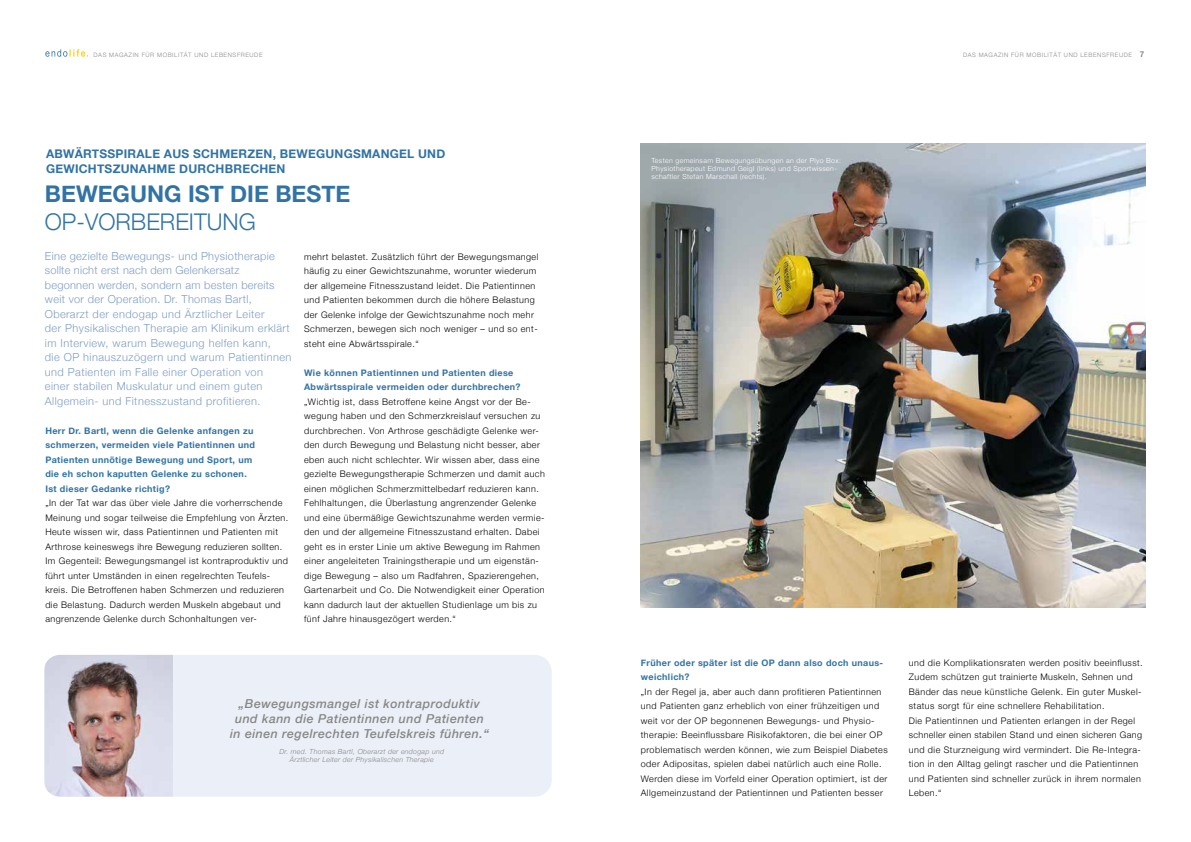
<style>
.page{position:relative;width:1191px;height:842px;background:#fff}
.page>*{position:absolute;margin:0;border:0;box-sizing:border-box;transform-origin:0 0}
.t1{font:700 23px "Helvetica Neue";color:#3173a5}
.t2{font:300 23px "Helvetica Neue";color:#3173a5}
.t3{font:italic 500 12.3px/14.8px "Helvetica Neue";letter-spacing:.04em;color:#878787;text-align:center}
.t4{font:700 12px/15px "Helvetica Neue";letter-spacing:.02em;color:#3173a5}
.t5{font:300 11px/14.5px "Helvetica Neue";letter-spacing:.04em;color:#7e9ec5}
.t6{font:300 9px/14.5px "Helvetica Neue";letter-spacing:.05em;color:#000}
.t7{font:700 9px/14.5px "Helvetica Neue";letter-spacing:.04em;color:#3173a5}
.t8{font:300 7px/8.4px "Helvetica Neue";letter-spacing:.05em;color:#fff}
.t9{font:italic 300 7px/8.4px "Helvetica Neue";letter-spacing:.04em;color:#878787;text-align:center}
.t10{font:300 6px "Helvetica Neue";letter-spacing:.1em;color:#878787}
.s1{font-weight:700;font-size:8px}
</style>
<div class="page">
<svg style="left:45px;top:49px;width:43px;height:8px"></svg>
<div style="left:44px;top:655px;width:508px;height:142px;background:#ebeff7;border-radius:17px"></div>
<img style="left:44px;top:655px;width:129px;height:142px">
<img style="left:641px;top:144px;width:504px;height:464px">
<p class="t10" style="left:94px;top:50px;width:170px">DAS MAGAZIN FÜR MOBILITÄT UND LEBENSFREUDE</p>
<p class="t10" style="left:963px;top:50px;width:183px">DAS MAGAZIN FÜR MOBILITÄT UND LEBENSFREUDE <span class="s1">7</span></p>
<h3 class="t4" style="left:46px;top:147px;width:401px">ABWÄRTSSPIRALE AUS SCHMERZEN, BEWEGUNGSMANGEL UND<br>GEWICHTSZUNAHME DURCHBRECHEN</h3>
<h1 class="t1" style="left:45px;top:176px;width:307px">BEWEGUNG IST DIE BESTE</h1>
<h1 class="t2" style="left:45px;top:203px;width:212px">OP-VORBEREITUNG</h1>
<p class="t5" style="left:45px;top:248px;width:248px">Eine gezielte Bewegungs- und Physiotherapie sollte nicht erst nach dem Gelenkersatz begonnen werden, sondern am besten bereits weit vor der Operation. Dr. Thomas Bartl, Oberarzt der endogap und Ärztlicher Leiter<br>der Physikalischen Therapie am Klinikum erklärt im Interview, warum Bewegung helfen kann,<br>die OP hinauszuzögern und warum Patientinnen und Patienten im Falle einer Operation von<br>einer stabilen Muskulatur und einem guten Allgemein- und Fitnesszustand profitieren.</p>
<p class="t7" style="left:45px;top:423px;width:211px">Herr Dr. Bartl, wenn die Gelenke anfangen zu schmerzen, vermeiden viele Patientinnen und Patienten unnötige Bewegung und Sport, um die eh schon kaputten Gelenke zu schonen.<br>Ist dieser Gedanke richtig?</p>
<p class="t6" style="left:45px;top:495px;width:244px">„In der Tat war das über viele Jahre die vorherrschende Meinung und sogar teilweise die Empfehlung von Ärzten.<br>Heute wissen wir, dass Patientinnen und Patienten mit Arthrose keineswegs ihre Bewegung reduzieren sollten.<br>Im Gegenteil: Bewegungsmangel ist kontraproduktiv und führt unter Umständen in einen regelrechten Teufels&shy;kreis. Die Betroffenen haben Schmerzen und reduzieren die Belastung. Dadurch werden Muskeln abgebaut und angrenzende Gelenke durch Schonhaltungen ver-</p>
<p class="t6" style="left:304px;top:249px;width:236px">mehrt belastet. Zusätzlich führt der Bewegungsmangel häufig zu einer Gewichtszunahme, worunter wiederum der allgemeine Fitnesszustand leidet. Die Patientinnen und Patienten bekommen durch die höhere Belastung der Gelenke infolge der Gewichtszunahme noch mehr Schmerzen, bewegen sich noch weniger – und so ent&shy;steht eine Abwärtsspirale.“</p>
<p class="t7" style="left:304px;top:365px;width:218px">Wie können Patientinnen und Patienten diese<br>Abwärtsspirale vermeiden oder durchbrechen?</p>
<p class="t6" style="left:304px;top:394px;width:242px">„Wichtig ist, dass Betroffene keine Angst vor der Be&shy;wegung haben und den Schmerzkreislauf versuchen zu durchbrechen. Von Arthrose geschädigte Gelenke wer&shy;den durch Bewegung und Belastung nicht besser, aber eben auch nicht schlechter. Wir wissen aber, dass eine gezielte Bewegungstherapie Schmerzen und damit auch einen möglichen Schmerzmittelbedarf reduzieren kann.<br>Fehlhaltungen, die Überlastung angrenzender Gelenke und eine übermäßige Gewichtszunahme werden vermie&shy;den und der allgemeine Fitnesszustand erhalten. Dabei geht es in erster Linie um aktive Bewegung im Rahmen einer angeleiteten Trainingstherapie und um eigenstän&shy;dige Bewegung – also um Radfahren, Spazierengehen, Gartenarbeit und Co. Die Notwendigkeit einer Operation kann dadurch laut der aktuellen Studienlage um bis zu fünf Jahre hinausgezögert werden.“</p>
<h2 class="t3" style="left:230px;top:695px;width:260px">„Bewegungsmangel ist kontraproduktiv und kann die Patientinnen und Patienten in einen regelrechten Teufelskreis führen.“</h2>
<p class="t9" style="left:279px;top:747px;width:166px">Dr. med. Thomas Bartl, Oberarzt der endogap und<br>Ärztlicher Leiter der Physikalischen Therapie</p>
<p class="t8" style="left:651px;top:155px;width:191px">Testen gemeinsam Bewegungsübungen an der Plyo Box:<br>Physiotherapeut Edmund Geigl (links) und Sportwissen&shy;schaftler Stefan Marschall (rechts).</p>
<p class="t7" style="left:641px;top:655px;width:244px">Früher oder später ist die OP dann also doch unaus&shy;weichlich?</p>
<p class="t6" style="left:641px;top:684px;width:248px">„In der Regel ja, aber auch dann profitieren Patientinnen und Patienten ganz erheblich von einer frühzeitigen und weit vor der OP begonnenen Bewegungs- und Physio&shy;therapie: Beeinflussbare Risikofaktoren, die bei einer OP problematisch werden können, wie zum Beispiel Diabetes oder Adipositas, spielen dabei natürlich auch eine Rolle.<br>Werden diese im Vorfeld einer Operation optimiert, ist der Allgemeinzustand der Patientinnen und Patienten besser</p>
<p class="t6" style="left:909px;top:655px;width:235px">und die Komplikationsraten werden positiv beeinflusst.<br>Zudem schützen gut trainierte Muskeln, Sehnen und Bänder das neue künstliche Gelenk. Ein guter Muskel&shy;status sorgt für eine schnellere Rehabilitation.<br>Die Patientinnen und Patienten erlangen in der Regel schneller einen stabilen Stand und einen sicheren Gang und die Sturzneigung wird vermindert. Die Re-Integra&shy;tion in den Alltag gelingt rascher und die Patientinnen und Patienten sind schneller zurück in ihrem normalen Leben.“</p>
</div>
